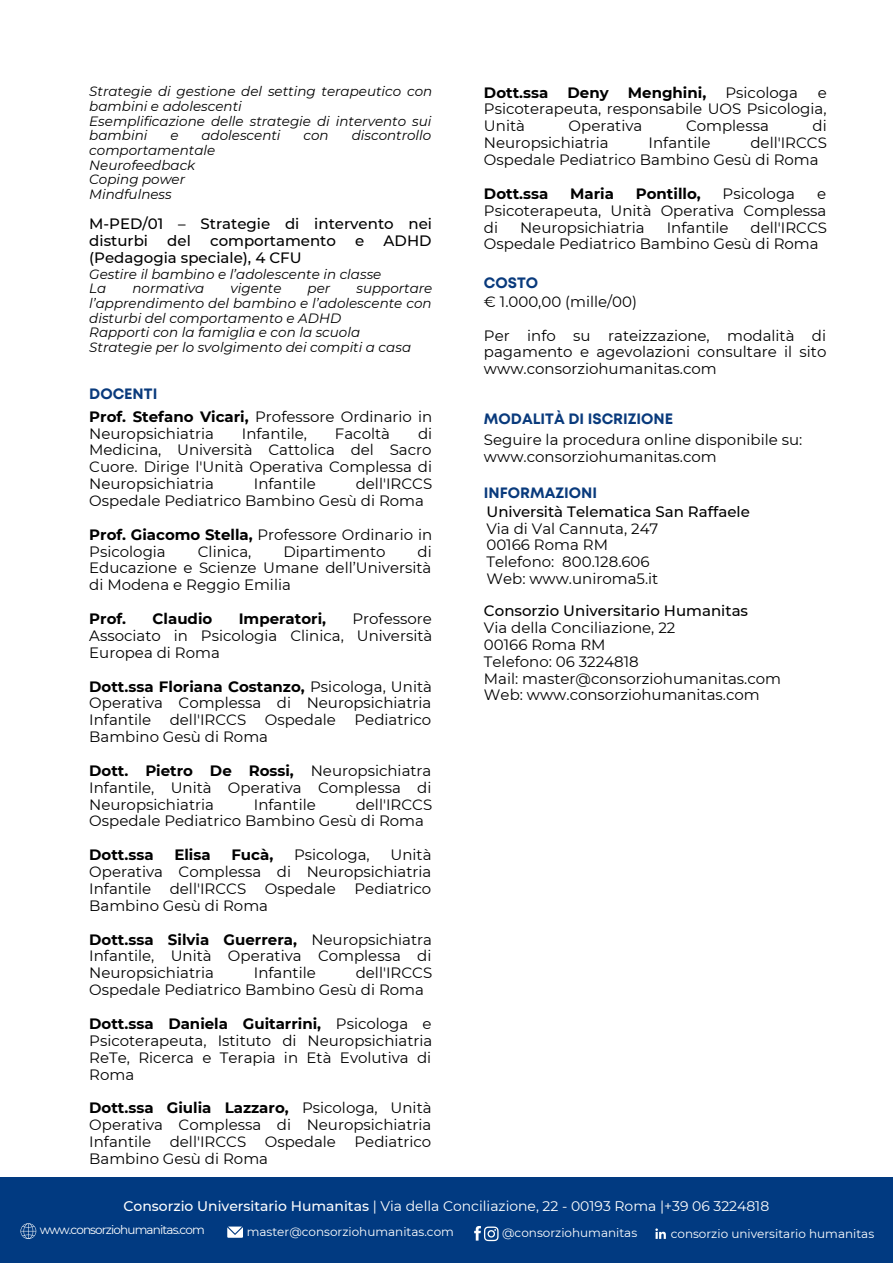
<style>
.page{position:relative;width:893px;height:1264px;background:#fff}
.page>*{position:absolute;margin:0;border:0;box-sizing:border-box;transform-origin:0 0}
.t1{font:15px/16.8px "Montserrat";color:#000;text-align:justify}
.t2{font:500 15px/16.8px "Montserrat";color:#000}
.t3{font:700 15px "Montserrat";color:#000}
.t4{font:700 15px "Mont";color:#093a7c}
.t5{font:13.95px "Montserrat";color:#fff}
.t6{font:italic 13.5px/14.5px "Montserrat";color:#000}
.t7{font:12px "Montserrat";color:#fff}
.t8{font:12px "Montserrat";letter-spacing:-.07em;color:#fff}
.s1{font-weight:700}
.s2{font-weight:500}
</style>
<div class="page">
<div style="left:0;top:1177px;width:892px;height:85px;background:#013a81"></div>
<svg style="left:21px;top:1223px;width:15px;height:15px"></svg>
<svg style="left:653px;top:1226px;width:15px;height:14px"></svg>
<svg style="left:655px;top:1228px;width:10px;height:10px"></svg>
<svg style="left:227px;top:1226px;width:16px;height:11px"></svg>
<svg style="left:474px;top:1226px;width:24px;height:15px"></svg>
<p class="t6" style="left:89px;top:84px;width:344px">Strategie di gestione del setting terapeutico con bambini e adolescenti</p>
<p class="t6" style="left:89px;top:114px;width:344px">Esemplificazione delle strategie di intervento sui bambini</p>
<p class="t6" style="left:170px;top:128px;width:10px">e</p>
<p class="t6" style="left:201px;top:128px;width:81px">adolescenti</p>
<p class="t6" style="left:303px;top:128px;width:27px">con</p>
<p class="t6" style="left:351px;top:128px;width:81px">discontrollo</p>
<p class="t6" style="left:89px;top:143px;width:127px">comportamentale</p>
<p class="t6" style="left:89px;top:157px;width:107px">Neurofeedback</p>
<p class="t6" style="left:89px;top:172px;width:97px">Coping power</p>
<p class="t6" style="left:89px;top:187px;width:84px">Mindfulness</p>
<p class="t2" style="left:89px;top:215px;width:344px">M-PED/01 – Strategie di intervento nei disturbi</p>
<p class="t2" style="left:167px;top:232px;width:25px">del</p>
<p class="t2" style="left:210px;top:232px;width:127px">comportamento</p>
<p class="t2" style="left:355px;top:232px;width:11px">e</p>
<p class="t2" style="left:383px;top:232px;width:49px">ADHD</p>
<p class="t2" style="left:89px;top:249px;width:214px">(Pedagogia speciale), 4 CFU</p>
<p class="t6" style="left:89px;top:266px;width:293px">Gestire il bambino e l’adolescente in classe</p>
<p class="t6" style="left:89px;top:281px;width:19px">La</p>
<p class="t6" style="left:132px;top:281px;width:74px">normativa</p>
<p class="t6" style="left:230px;top:281px;width:53px">vigente</p>
<p class="t6" style="left:307px;top:281px;width:24px">per</p>
<p class="t6" style="left:89px;top:281px;width:344px;text-align:justify;text-indent:267px">supportare l’apprendimento del bambino e l’adolescente con disturbi del comportamento e ADHD</p>
<p class="t6" style="left:89px;top:325px;width:272px">Rapporti con la famiglia e con la scuola</p>
<p class="t6" style="left:89px;top:339px;width:323px">Strategie per lo svolgimento dei compiti a casa</p>
<p class="t4" style="left:89px;top:388px;width:70px">DOCENTI</p>
<p class="t1" style="left:89px;top:408px;width:344px"><span class="s1">Prof. Stefano Vicari,</span> Professore Ordinario in<br>Neuropsichiatria</p>
<p class="t1" style="left:242px;top:425px;width:67px">Infantile,</p>
<p class="t1" style="left:335px;top:425px;width:57px">Facoltà</p>
<p class="t1" style="left:89px;top:425px;width:344px;text-indent:329px">di Medicina, Università Cattolica del Sacro Cuore. Dirige l'Unità Operativa Complessa di Neuropsichiatria</p>
<p class="t1" style="left:254px;top:475px;width:63px">Infantile</p>
<p class="t1" style="left:89px;top:475px;width:344px;text-indent:266px">dell'IRCCS<br>Ospedale Pediatrico Bambino Gesù di Roma</p>
<p class="t1" style="left:89px;top:526px;width:344px"><span class="s1">Prof. Giacomo Stella,</span> Professore Ordinario in<br>Psicologia</p>
<p class="t1" style="left:89px;top:543px;width:344px;text-indent:328px">di Educazione e Scienze Umane dell’Università di Modena e Reggio Emilia</p>
<p class="t3" style="left:89px;top:609px;width:38px">Prof.</p>
<p class="t3" style="left:153px;top:609px;width:61px">Claudio</p>
<p class="t3" style="left:239px;top:609px;width:89px">Imperatori,</p>
<p class="t1" style="left:198px;top:543px;width:55px">Clinica,</p>
<p class="t1" style="left:283px;top:543px;width:104px">Dipartimento</p>
<p class="t1" style="left:89px;top:610px;width:344px;text-indent:263px">Professore Associato in Psicologia Clinica, Università Europea di Roma</p>
<p class="t1" style="left:89px;top:677px;width:344px"><span class="s1">Dott.ssa Floriana Costanzo,</span> Psicologa, Unità Operativa Complessa di Neuropsichiatria Infantile dell'IRCCS Ospedale Pediatrico Bambino Gesù di Roma</p>
<p class="t1" style="left:89px;top:762px;width:343px"><span class="s1">Dott. Pietro De Rossi,</span> Neuropsichiatra Infantile, Unità Operativa Complessa di Neuropsichiatria</p>
<p class="t1" style="left:254px;top:795px;width:63px">Infantile</p>
<p class="t1" style="left:89px;top:795px;width:344px;text-indent:266px">dell'IRCCS<br>Ospedale Pediatrico Bambino Gesù di Roma</p>
<p class="t3" style="left:89px;top:845px;width:66px">Dott.ssa</p>
<p class="t3" style="left:174px;top:845px;width:38px">Elisa</p>
<p class="t3" style="left:231px;top:845px;width:43px">Fucà,</p>
<p class="t1" style="left:294px;top:846px;width:77px">Psicologa,</p>
<p class="t1" style="left:89px;top:846px;width:344px;text-indent:301px">Unità Operativa Complessa di Neuropsichiatria Infantile dell'IRCCS Ospedale Pediatrico Bambino Gesù di Roma</p>
<p class="t1" style="left:89px;top:930px;width:344px"><span class="s1">Dott.ssa Silvia Guerrera,</span> Neuropsichiatra Infantile, Unità Operativa Complessa di Neuropsichiatria</p>
<p class="t1" style="left:254px;top:964px;width:63px">Infantile</p>
<p class="t1" style="left:89px;top:964px;width:344px;text-indent:266px">dell'IRCCS<br>Ospedale Pediatrico Bambino Gesù di Roma</p>
<p class="t1" style="left:89px;top:1015px;width:344px"><span class="s1">Dott.ssa Daniela Guitarrini,</span> Psicologa e Psicoterapeuta, Istituto di Neuropsichiatria ReTe, Ricerca e Terapia in Età Evolutiva di Roma</p>
<p class="t1" style="left:89px;top:1099px;width:344px"><span class="s1">Dott.ssa Giulia Lazzaro,</span> Psicologa, Unità Operativa Complessa di Neuropsichiatria Infantile dell'IRCCS Ospedale Pediatrico Bambino Gesù di Roma</p>
<p class="t3" style="left:484px;top:83px;width:66px">Dott.ssa</p>
<p class="t3" style="left:567px;top:83px;width:43px">Deny</p>
<p class="t3" style="left:628px;top:83px;width:80px">Menghini,</p>
<p class="t1" style="left:725px;top:84px;width:74px">Psicologa</p>
<p class="t1" style="left:484px;top:84px;width:344px;text-indent:333px">e Psicoterapeuta, responsabile UOS Psicologia, Unità</p>
<p class="t1" style="left:568px;top:118px;width:75px">Operativa</p>
<p class="t1" style="left:686px;top:118px;width:84px">Complessa</p>
<p class="t1" style="left:812px;top:118px;width:16px">di</p>
<p class="t1" style="left:484px;top:134px;width:126px">Neuropsichiatria</p>
<p class="t1" style="left:648px;top:134px;width:63px">Infantile</p>
<p class="t1" style="left:484px;top:134px;width:344px;text-indent:266px">dell'IRCCS<br>Ospedale Pediatrico Bambino Gesù di Roma</p>
<p class="t3" style="left:484px;top:184px;width:66px">Dott.ssa</p>
<p class="t3" style="left:570px;top:184px;width:45px">Maria</p>
<p class="t3" style="left:635px;top:184px;width:66px">Pontillo,</p>
<p class="t1" style="left:722px;top:185px;width:74px">Psicologa</p>
<p class="t1" style="left:484px;top:185px;width:344px;text-indent:333px">e Psicoterapeuta, Unità Operativa Complessa di</p>
<p class="t1" style="left:520px;top:219px;width:126px">Neuropsichiatria</p>
<p class="t1" style="left:666px;top:219px;width:63px">Infantile</p>
<p class="t1" style="left:484px;top:219px;width:344px;text-indent:266px">dell'IRCCS<br>Ospedale Pediatrico Bambino Gesù di Roma</p>
<p class="t4" style="left:484px;top:277px;width:56px">COSTO</p>
<p class="t1" style="left:484px;top:293px;width:154px">€ 1.000,00 (mille/00)</p>
<p class="t1" style="left:484px;top:327px;width:344px">Per info su rateizzazione, modalità di pagamento e agevolazioni consultare il sito www.consorziohumanitas.com</p>
<p class="t4" style="left:484px;top:413px;width:191px">MODALITÀ DI ISCRIZIONE</p>
<p class="t1" style="left:484px;top:431px;width:320px">Seguire la procedura online disponibile su:</p>
<p class="t1" style="left:484px;top:448px;width:234px">www.consorziohumanitas.com</p>
<p class="t4" style="left:484px;top:487px;width:115px">INFORMAZIONI</p>
<p class="t2" style="left:486px;top:503px;width:265px">Università Telematica San Raffaele</p>
<p class="t1" style="left:486px;top:519px;width:173px">Via di Val Cannuta, 247</p>
<p class="t1" style="left:486px;top:536px;width:123px">00166 Roma RM</p>
<p class="t1" style="left:486px;top:553px;width:165px">Telefono: 800.128.606</p>
<p class="t1" style="left:486px;top:570px;width:173px">Web: www.uniroma5.it</p>
<p class="t2" style="left:484px;top:602px;width:266px">Consorzio Universitario Humanitas</p>
<p class="t1" style="left:484px;top:619px;width:193px">Via della Conciliazione, 22</p>
<p class="t1" style="left:484px;top:636px;width:123px">00166 Roma RM</p>
<p class="t1" style="left:484px;top:653px;width:156px">Telefono: 06 3224818</p>
<p class="t1" style="left:484px;top:669px;width:299px">Mail: master@consorziohumanitas.com</p>
<p class="t1" style="left:484px;top:686px;width:277px">Web: www.consorziohumanitas.com</p>
<p class="t5" style="left:123px;top:1197px;width:647px"><span class="s2">Consorzio Universitario Humanitas</span> | Via della Conciliazione, 22 - 00193 Roma |+39 06 3224818</p>
<p class="t8" style="left:40px;top:1222px;width:166px">www.consorziohumanitas.com</p>
<p class="t7" style="left:247px;top:1224px;width:209px">master@consorziohumanitas.com</p>
<p class="t7" style="left:502px;top:1225px;width:136px">@consorziohumanitas</p>
<p class="t7" style="left:670px;top:1225px;width:205px">consorzio universitario humanitas</p>
</div>
